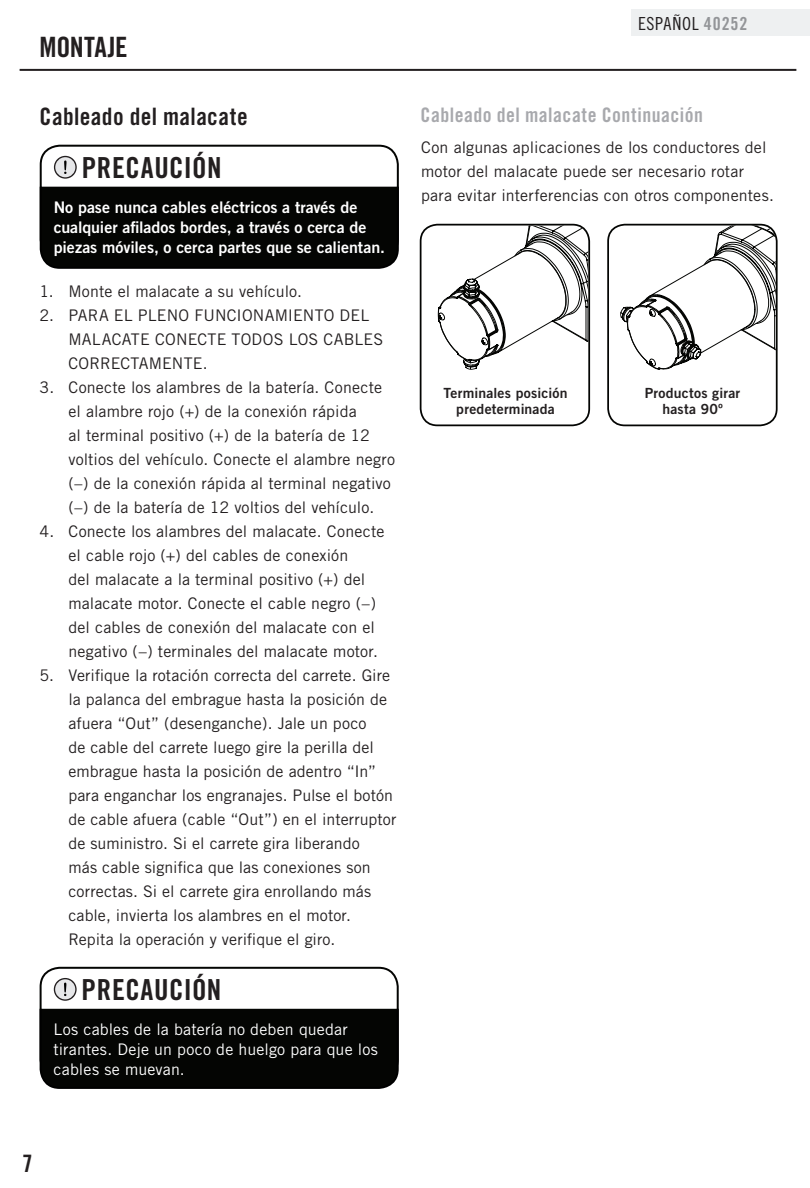
<style>
.page{position:relative;width:810px;height:1188px;background:#fff}
.page>*{position:absolute;margin:0;border:0;box-sizing:border-box;transform-origin:0 0}
.t1{font:29px "Trade Gothic Bold Cond Twenty";letter-spacing:.02em;color:#231f20}
.t2{font:28px "Trade Gothic Bold Cond Twenty";letter-spacing:-.01em;color:#231f20}
.t3{font:24px "Trade Gothic Bold Cond Twenty";letter-spacing:.015em;color:#231f20}
.t4{font:20px "Trade Gothic Bold Cond Twenty";letter-spacing:.025em;color:#a8a9ad}
.t5{font:18px "Trade Gothic Cond Eighteen";letter-spacing:.04em;color:#231f20}
.t6{font:16px/24px "Trade Gothic";letter-spacing:.005em;color:#231f20}
.t7{font:16px/20px "Trade Gothic Bold Two";color:#fff}
.t8{font:16px/20px "Trade Gothic";letter-spacing:.01em;color:#fff}
.t9{font:14px/16px "Trade Gothic Bold Two";letter-spacing:.015em;color:#231f20;text-align:center}
.s1{font-family:"Trade Gothic Bold Cond Twenty";color:#939598}
</style>
<div class="page">
<hr style="left:20px;top:69px;width:776px;height:2px;background:#231f20">
<div style="left:632px;top:10px;width:178px;height:26px;background:#eef0f1"></div>
<svg style="left:438px;top:226px;width:150px;height:144px"></svg>
<div style="left:420px;top:224px;width:170px;height:202px;border:2px solid #040503;border-radius:17px"></div>
<svg style="left:620px;top:226px;width:155px;height:144px"></svg>
<div style="left:607px;top:224px;width:171px;height:202px;border:2px solid #040503;border-radius:17px"></div>
<div style="left:40px;top:967px;width:359px;height:113px;border:2px solid #040503;border-radius:19px"></div>
<div style="left:39px;top:1007px;width:360px;height:82px;background:#040503"></div>
<svg style="left:54px;top:978px;width:23px;height:23px"></svg>
<div style="left:40px;top:145px;width:359px;height:114px;border:2px solid #040503;border-radius:19px"></div>
<div style="left:39px;top:185px;width:360px;height:84px;background:#040503"></div>
<svg style="left:54px;top:156px;width:23px;height:23px"></svg>
<h2 class="t2" style="left:40px;top:30px;width:90px">MONTAJE</h2>
<h3 class="t3" style="left:40px;top:102px;width:210px">Cableado del malacate</h3>
<p class="t5" style="left:638px;top:13px;width:111px">ESPAÑOL <span class="s1">40252</span></p>
<p class="t4" style="left:420px;top:103px;width:284px">Cableado del malacate Continuación</p>
<h1 class="t1" style="left:82px;top:150px;width:141px">PRECAUCIÓN</h1>
<p class="t6" style="left:421px;top:135px;width:354px">Con algunas aplicaciones de los conductores del motor del malacate puede ser necesario rotar para evitar interferencias con otros componentes.</p>
<p class="t7" style="left:54px;top:197px;width:333px">No pase nunca cables eléctricos a través de cualquier afilados bordes, a través o cerca de piezas móviles, o cerca partes que se calientan.</p>
<p class="t6" style="left:40px;top:279px;width:264px">1. Monte el malacate a su vehículo.</p>
<p class="t6" style="left:68px;top:303px;width:316px;text-indent:-29px">2. PARA EL PLENO FUNCIONAMIENTO DEL<br>MALACATE CONECTE TODOS LOS CABLES<br>CORRECTAMENTE.</p>
<p class="t6" style="left:68px;top:375px;width:328px;text-indent:-29px">3. Conecte los alambres de la batería. Conecte el alambre rojo (+) de la conexión rápida<br>al terminal positivo (+) de la batería de 12 voltios del vehículo. Conecte el alambre negro (–) de la conexión rápida al terminal negativo (–) de la batería de 12 voltios del vehículo.</p>
<p class="t6" style="left:68px;top:519px;width:317px;text-indent:-29px">4. Conecte los alambres del malacate. Conecte el cable rojo (+) del cables de conexión<br>del malacate a la terminal positivo (+) del malacate motor. Conecte el cable negro (–) del cables de conexión del malacate con el negativo (–) terminales del malacate motor.</p>
<p class="t6" style="left:68px;top:663px;width:330px;text-indent:-29px">5. Verifique la rotación correcta del carrete. Gire la palanca del embrague hasta la posición de afuera “Out” (desenganche). Jale un poco<br>de cable del carrete luego gire la perilla del embrague hasta la posición de adentro “In” para enganchar los engranajes. Pulse el botón de cable afuera (cable “Out”) en el interruptor de suministro. Si el carrete gira liberando<br>más cable significa que las conexiones son correctas. Si el carrete gira enrollando más cable, invierta los alambres en el motor.<br>Repita la operación y verifique el giro.</p>
<h1 class="t1" style="left:82px;top:972px;width:141px">PRECAUCIÓN</h1>
<p class="t8" style="left:54px;top:1019px;width:326px">Los cables de la batería no deben quedar tirantes. Deje un poco de huelgo para que los cables se muevan.</p>
<p class="t9" style="left:443px;top:384px;width:126px">Terminales posición predeterminada</p>
<p class="t9" style="left:645px;top:384px;width:97px">Productos girar hasta 90º</p>
<h3 class="t3" style="left:22px;top:1149px;width:12px">7</h3>
</div>
